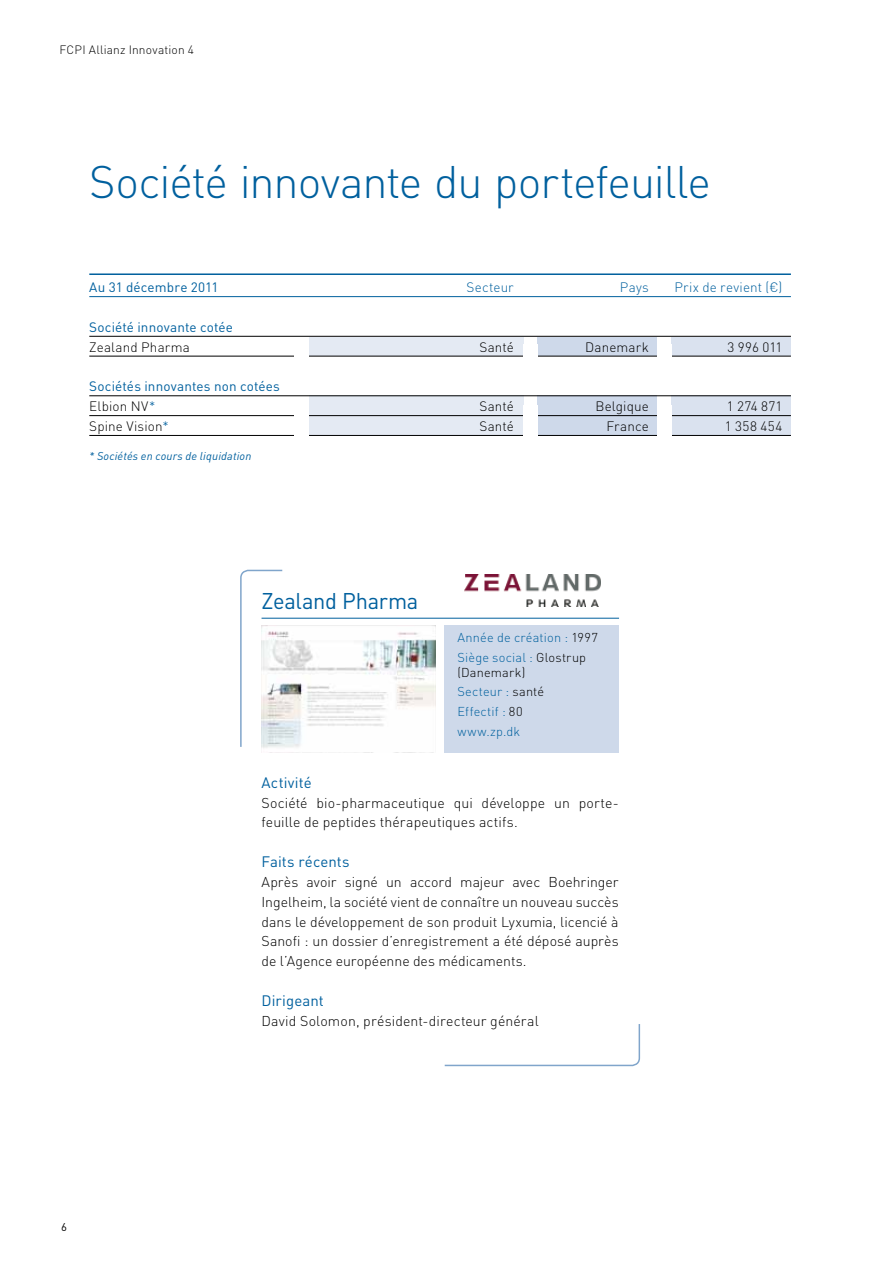
<style>
.page{position:relative;width:893px;height:1263px;background:#fff}
.page>*{position:absolute;margin:0;border:0;box-sizing:border-box;transform-origin:0 0}
.t1{font:300 45px "DIN";letter-spacing:-.025em;color:#00609e}
.t2{font:22.5px "DIN";letter-spacing:-.015em;color:#00609e}
.t3{font:15px "DIN";letter-spacing:.005em;color:#00609e}
.t4{font:300 14.1px/19.8px "DIN";letter-spacing:.005em;color:#000}
.t5{font:300 13.5px "DIN";letter-spacing:.01em;color:#000}
.t6{font:13.5px/19.8px "DIN";letter-spacing:.01em;color:#00609e}
.t7{font:300 13.5px "DIN";letter-spacing:.015em;color:#00609e}
.t8{font:300 12.75px/19.5px "DIN";letter-spacing:.015em;color:#00609e}
.t9{font:300 12px "DIN";letter-spacing:.015em;color:#000}
.t10{font:italic 11.25px "DIN";letter-spacing:.015em;color:#00609e}
.t11{font:11.25px "DIN";color:#000}
.s1{font-family:"DIN Light Alternate";font-weight:400}
.s2{font-weight:300;color:#000}
.s3{font-weight:300}
.s4{color:#00609e}
.s5{color:#000}
</style>
<div class="page">
<hr style="left:89px;top:273px;width:702px;height:2px;background:#00609e">
<hr style="left:89px;top:296px;width:702px;height:1px;background:#00609e">
<hr style="left:89px;top:336px;width:702px;height:1px;background:#000">
<hr style="left:89px;top:356px;width:702px;height:1px;background:#000">
<hr style="left:89px;top:395px;width:702px;height:1px;background:#000">
<hr style="left:89px;top:415px;width:702px;height:1px;background:#000">
<hr style="left:89px;top:435px;width:702px;height:1px;background:#000">
<div style="left:309px;top:337px;width:214px;height:18px;background:#e4eaf3"></div>
<div style="left:538px;top:337px;width:119px;height:18px;background:#ced9ea"></div>
<div style="left:672px;top:337px;width:119px;height:18px;background:#dae2ef"></div>
<div style="left:309px;top:395px;width:214px;height:41px;background:#e4eaf3"></div>
<div style="left:538px;top:395px;width:119px;height:41px;background:#ced9ea"></div>
<div style="left:672px;top:395px;width:119px;height:41px;background:#dae2ef"></div>
<div style="left:657px;top:345px;width:15px;height:21px;background:#fff"></div>
<div style="left:523px;top:345px;width:15px;height:21px;background:#fff"></div>
<div style="left:294px;top:345px;width:15px;height:21px;background:#fff"></div>
<div style="left:657px;top:405px;width:15px;height:46px;background:#fff"></div>
<div style="left:523px;top:405px;width:15px;height:46px;background:#fff"></div>
<div style="left:294px;top:405px;width:15px;height:46px;background:#fff"></div>
<img style="left:269px;top:625px;width:167px;height:128px">
<hr style="left:262px;top:618px;width:357px;height:1px;background:#00609e">
<img style="left:465px;top:574px;width:136px;height:33px">
<div style="left:445px;top:625px;width:174px;height:128px;background:#ced9ea"></div>
<svg style="left:240px;top:569px;width:44px;height:179px"></svg>
<svg style="left:444px;top:1024px;width:197px;height:43px"></svg>
<p class="t9" style="left:60px;top:43px;width:136px">FCPI Allianz Innovation 4</p>
<h1 class="t1" style="left:89px;top:154px;width:623px">Société innovante du portefeuille</h1>
<p class="t6" style="left:89px;top:277px;width:131px">Au 31 décembre 2011</p>
<p class="t7" style="left:467px;top:279px;width:49px">Secteur</p>
<p class="t7" style="left:620px;top:279px;width:30px">Pays</p>
<p class="t7" style="left:674px;top:279px;width:109px">Prix de revient (<span class="s1">€</span>)</p>
<p class="t6" style="left:89px;top:317px;width:145px">Société innovante cotée</p>
<p class="t5" style="left:89px;top:338px;width:102px">Zealand Pharma</p>
<p class="t5" style="left:479px;top:338px;width:36px">Santé</p>
<p class="t5" style="left:585px;top:338px;width:65px">Danemark</p>
<p class="t5" style="left:728px;top:338px;width:56px">3 996 011</p>
<p class="t6" style="left:89px;top:376px;width:192px">Sociétés innovantes non cotées<br><span class="s2">Elbion NV</span><span class="s3">*</span></p>
<p class="t5" style="left:479px;top:398px;width:36px">Santé</p>
<p class="t5" style="left:595px;top:398px;width:55px">Belgique</p>
<p class="t5" style="left:727px;top:398px;width:57px">1 274 871</p>
<p class="t5" style="left:89px;top:418px;width:81px">Spine Vision<span class="s4">*</span></p>
<p class="t5" style="left:479px;top:418px;width:36px">Santé</p>
<p class="t5" style="left:606px;top:418px;width:44px">France</p>
<p class="t5" style="left:725px;top:418px;width:59px">1 358 454</p>
<p class="t10" style="left:89px;top:449px;width:164px">* Sociétés en cours de liquidation</p>
<h2 class="t2" style="left:262px;top:587px;width:158px">Zealand Pharma</h2>
<p class="t8" style="left:457px;top:627px;width:142px">Année de création : <span class="s5">1997<br></span>Siège social : <span class="s5">Glostrup</span></p>
<p class="t8" style="left:457px;top:662px;width:88px"><span class="s5">(Danemark)<br></span>Secteur : <span class="s5">santé<br></span>Effectif : <span class="s5">80 </span>www.zp.dk</p>
<p class="t11" style="left:61px;top:1220px;width:7px">6</p>
<p class="t3" style="left:262px;top:773px;width:52px">Activité</p>
<p class="t4" style="left:262px;top:792px;width:359px">Société bio-pharmaceutique qui développe un porte&shy;feuille de peptides thérapeutiques actifs.</p>
<p class="t3" style="left:262px;top:852px;width:90px">Faits récents</p>
<p class="t4" style="left:262px;top:872px;width:359px;text-align:justify">Après avoir signé un accord majeur avec Boehringer Ingelheim, la société vient de connaître un nouveau succès dans le développement de son produit Lyxumia, licencié à Sanofi : un dossier d’enregistrement a été déposé auprès de l’Agence européenne des médicaments.</p>
<p class="t3" style="left:262px;top:991px;width:64px">Dirigeant</p>
<p class="t4" style="left:262px;top:1011px;width:279px">David Solomon, président-directeur général</p>
</div>
